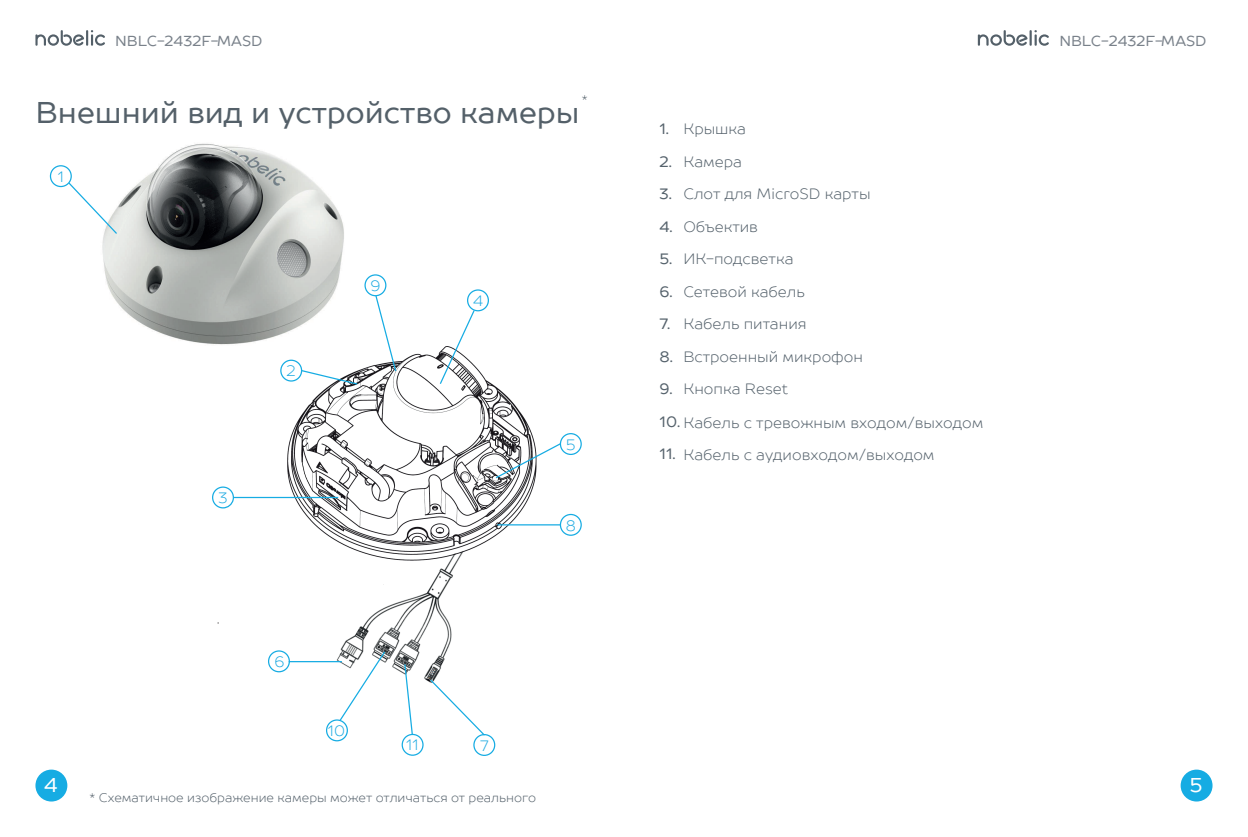
<style>
.page{position:relative;width:1248px;height:837px;background:#fff}
.page>*{position:absolute;margin:0;border:0;box-sizing:border-box;transform-origin:0 0}
.t1{font:30px "TT Prosto Sans";color:#546069}
.t2{font:20px "TT Prosto Sans";color:#fff}
.t3{font:300 15px/32.5px "TT Prosto Sans";color:#55626c}
.t4{font:300 15px "TT Prosto Sans";color:#1ba9e1}
.t5{font:14.5px "TT Prosto Sans";color:#79818a}
.t6{font:300 12.5px "TT Prosto Sans";color:#55626c}
.s1{font-weight:400}
</style>
<div class="page">
<img style="left:280px;top:353px;width:265px;height:329px">
<div style="left:35px;top:769px;width:32px;height:32px;background:#16ace3;border-radius:50%"></div>
<div style="left:1180px;top:769px;width:32px;height:32px;background:#16ace3;border-radius:50%"></div>
<svg style="left:35px;top:30px;width:70px;height:16px"></svg>
<svg style="left:977px;top:30px;width:71px;height:16px"></svg>
<div style="left:50px;top:165px;width:22px;height:22px;border:1px solid #16ace3;border-radius:50%"></div>
<div style="left:280px;top:359px;width:22px;height:22px;border:1px solid #16ace3;border-radius:50%"></div>
<svg style="left:212px;top:486px;width:23px;height:23px"></svg>
<div style="left:467px;top:289px;width:22px;height:22px;border:1px solid #16ace3;border-radius:50%"></div>
<div style="left:559px;top:433px;width:22px;height:22px;border:1px solid #16ace3;border-radius:50%"></div>
<div style="left:268px;top:650px;width:22px;height:22px;border:1px solid #16ace3;border-radius:50%"></div>
<div style="left:326px;top:719px;width:22px;height:22px;border:1px solid #16ace3;border-radius:50%"></div>
<div style="left:401px;top:733px;width:22px;height:22px;border:1px solid #16ace3;border-radius:50%"></div>
<div style="left:473px;top:733px;width:22px;height:22px;border:1px solid #16ace3;border-radius:50%"></div>
<div style="left:559px;top:513px;width:22px;height:22px;border:1px solid #16ace3;border-radius:50%"></div>
<hr style="left:289px;top:660px;width:53px;height:2px;background:#16ace3">
<svg style="left:429px;top:678px;width:57px;height:58px"></svg>
<hr style="left:234px;top:496px;width:104px;height:2px;background:#16ace3">
<svg style="left:494px;top:442px;width:68px;height:37px"></svg>
<svg style="left:438px;top:309px;width:37px;height:76px"></svg>
<svg style="left:300px;top:369px;width:59px;height:16px"></svg>
<hr style="left:497px;top:524px;width:63px;height:1px;background:#16ace3">
<svg style="left:374px;top:294px;width:23px;height:78px"></svg>
<div style="left:364px;top:274px;width:22px;height:22px;border:1px solid #16ace3;border-radius:50%"></div>
<svg style="left:338px;top:650px;width:48px;height:71px"></svg>
<svg style="left:403px;top:662px;width:10px;height:73px"></svg>
<img style="left:102px;top:143px;width:242px;height:202px">
<svg style="left:67px;top:181px;width:51px;height:54px"></svg>
<p class="t5" style="left:115px;top:31px;width:149px">NBLC-2432F-MASD</p>
<p class="t5" style="left:1059px;top:31px;width:149px">NBLC-2432F-MASD</p>
<p class="t6" style="left:581px;top:91px;width:7px">*</p>
<h1 class="t1" style="left:35px;top:92px;width:545px">Внешний вид и устройство камеры</h1>
<p class="t4" style="left:58px;top:167px;width:8px">1</p>
<p class="t4" style="left:218px;top:488px;width:11px">3</p>
<p class="t4" style="left:286px;top:361px;width:11px">2</p>
<p class="t4" style="left:370px;top:276px;width:12px">9</p>
<p class="t4" style="left:473px;top:291px;width:11px">4</p>
<p class="t4" style="left:274px;top:651px;width:12px">6</p>
<p class="t4" style="left:328px;top:720px;width:19px">10</p>
<p class="t4" style="left:406px;top:734px;width:14px">11</p>
<p class="t4" style="left:480px;top:735px;width:10px">7</p>
<p class="t4" style="left:566px;top:434px;width:11px">5</p>
<p class="t4" style="left:565px;top:515px;width:12px">8</p>
<p class="t3" style="left:659px;top:112px;width:88px"><span class="s1">1.</span> Крышка</p>
<p class="t3" style="left:659px;top:145px;width:84px"><span class="s1">2.</span> Камера</p>
<p class="t3" style="left:659px;top:177px;width:213px"><span class="s1">3.</span> Слот для MicroSD карты</p>
<p class="t3" style="left:659px;top:210px;width:100px"><span class="s1">4.</span> Объектив</p>
<p class="t3" style="left:659px;top:242px;width:136px"><span class="s1">5.</span> ИК-подсветка</p>
<p class="t3" style="left:659px;top:275px;width:147px"><span class="s1">6.</span> Сетевой кабель</p>
<p class="t3" style="left:659px;top:307px;width:149px"><span class="s1">7.</span> Кабель питания</p>
<p class="t3" style="left:659px;top:340px;width:205px"><span class="s1">8.</span> Встроенный микрофон</p>
<p class="t3" style="left:659px;top:372px;width:130px"><span class="s1">9.</span> Кнопка Reset<br><span class="s1">10.<br>11.</span></p>
<p class="t3" style="left:683px;top:407px;width:301px;line-height:31.2px">Кабель с тревожным входом/выходом<br>Кабель с аудиовходом/выходом</p>
<h2 class="t2" style="left:44px;top:771px;width:15px">4</h2>
<h2 class="t2" style="left:1189px;top:771px;width:15px">5</h2>
<p class="t6" style="left:90px;top:788px;width:448px">* Схематичное изображение камеры может отличаться от реального</p>
</div>
